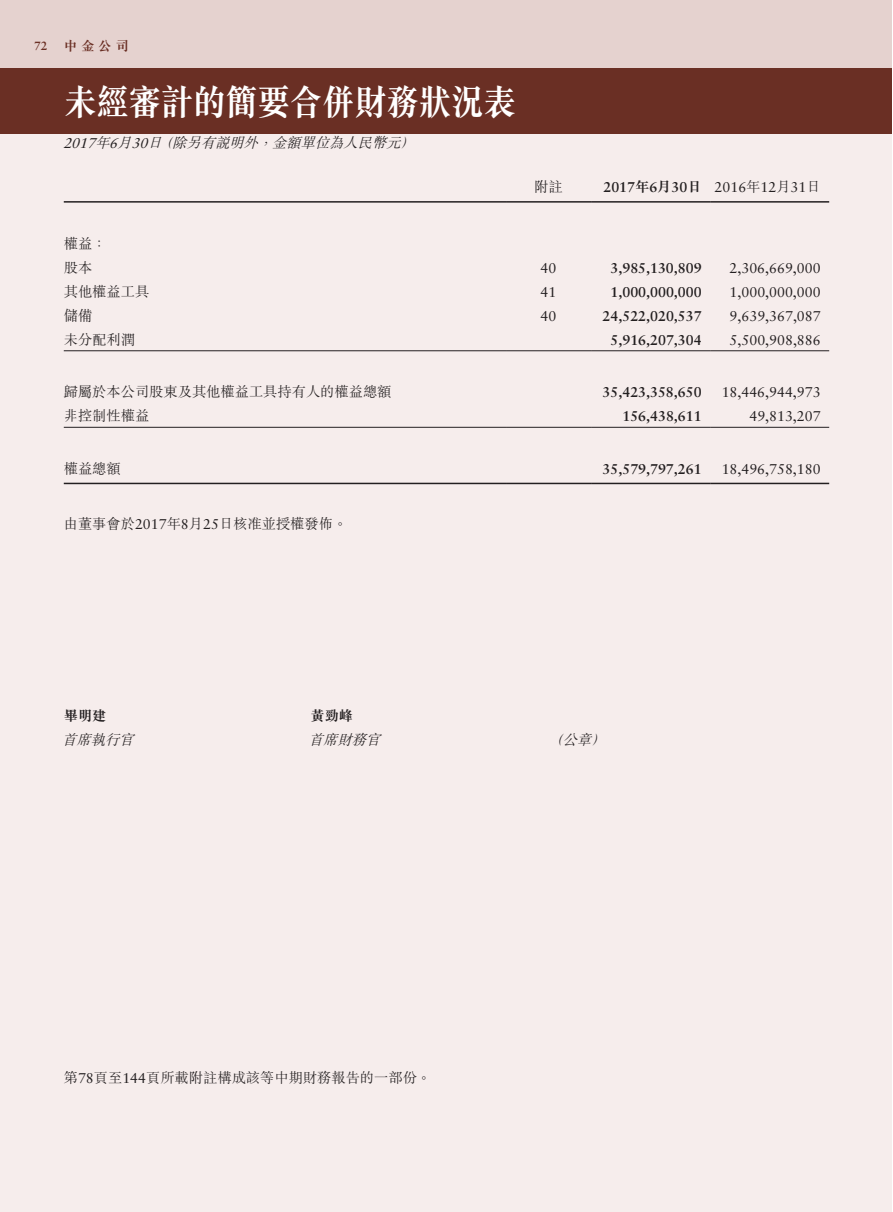
<style>
.page{position:relative;width:893px;height:1212px;background:#fff}
.page>*{position:absolute;margin:0;border:0;box-sizing:border-box;transform-origin:0 0}
.t1{font:700 36.75px "M Sung HK";letter-spacing:-.025em;color:#fff;scale:.9 1}
.t2{font:14.25px "Sabon LT Std";color:#231f20}
.t3{font:300 14.25px/24px "M Sung HK";color:#231f20}
.t4{font:700 14.25px "Sabon LT Std";color:#231f20}
.t5{font:italic 300 14.25px "M Sung HK";color:#231f20}
.t6{font:700 14.25px "M Sung HK";color:#231f20}
.t7{font:700 13.5px "M Sung HK";color:#6a2f24}
.s1{font-family:"Sabon LT Std";font-size:12px}
.s2{font-family:"Sabon LT Std";font-weight:400}
.s3{font-weight:700}
.s4{font-family:"M Sung HK";font-weight:700}
.s5{font-family:"M Sung HK";font-weight:300}
</style>
<div class="page">
<div style="left:0;top:125px;width:892px;height:1087px;background:#f6edec"></div>
<div style="left:0;top:0;width:892px;height:74px;background:#e5d2cf"></div>
<div style="left:0;top:68px;width:892px;height:65px;background:#6a2f24"></div>
<hr style="left:64px;top:201px;width:442px;height:2px;background:#231f20">
<hr style="left:506px;top:201px;width:85px;height:2px;background:#231f20">
<hr style="left:591px;top:201px;width:119px;height:2px;background:#231f20">
<hr style="left:710px;top:201px;width:119px;height:2px;background:#231f20">
<hr style="left:64px;top:350px;width:442px;height:1px;background:#231f20">
<hr style="left:506px;top:350px;width:85px;height:1px;background:#231f20">
<hr style="left:591px;top:350px;width:119px;height:1px;background:#231f20">
<hr style="left:710px;top:350px;width:119px;height:1px;background:#231f20">
<hr style="left:64px;top:427px;width:442px;height:1px;background:#231f20">
<hr style="left:506px;top:427px;width:85px;height:1px;background:#231f20">
<hr style="left:591px;top:427px;width:119px;height:1px;background:#231f20">
<hr style="left:710px;top:427px;width:119px;height:1px;background:#231f20">
<hr style="left:64px;top:483px;width:442px;height:1px;background:#231f20">
<hr style="left:506px;top:483px;width:85px;height:1px;background:#231f20">
<hr style="left:591px;top:483px;width:119px;height:1px;background:#231f20">
<hr style="left:710px;top:483px;width:119px;height:1px;background:#231f20">
<p class="t7" style="left:34px;top:37px;width:97px"><span class="s1">72</span> 中金公司</p>
<h1 class="t1" style="left:64px;top:77px;width:504px">未經審計的簡要合併財務狀況表</h1>
<p class="t5" style="left:63px;top:132px;width:358px"><span class="s2">2017</span>年<span class="s2">6</span>月<span class="s2">30</span>日（除另有說明外，金額單位為人民幣元）</p>
<p class="t3" style="left:64px;top:231px;width:44px">權益：股本</p>
<p class="t3" style="left:534px;top:174px;width:30px">附註</p>
<p class="t2" style="left:603px;top:179px;width:219px"><span class="s3">2017</span><span class="s4">年</span><span class="s3">6</span><span class="s4">月</span><span class="s3">30</span><span class="s4">日</span> 2016<span class="s5">年</span>12<span class="s5">月</span>31<span class="s5">日</span></p>
<p class="t2" style="left:541px;top:259px;width:17px">40</p>
<p class="t4" style="left:610px;top:259px;width:93px">3,985,130,809</p>
<p class="t2" style="left:730px;top:259px;width:93px">2,306,669,000</p>
<p class="t3" style="left:64px;top:279px;width:87px">其他權益工具</p>
<p class="t2" style="left:541px;top:283px;width:17px">41</p>
<p class="t4" style="left:610px;top:283px;width:93px">1,000,000,000</p>
<p class="t2" style="left:730px;top:283px;width:93px">1,000,000,000</p>
<p class="t3" style="left:64px;top:303px;width:30px">儲備</p>
<p class="t2" style="left:541px;top:307px;width:17px">40</p>
<p class="t4" style="left:603px;top:307px;width:101px">24,522,020,537</p>
<p class="t2" style="left:730px;top:307px;width:93px">9,639,367,087</p>
<p class="t3" style="left:64px;top:327px;width:73px">未分配利潤</p>
<p class="t4" style="left:611px;top:331px;width:93px">5,916,207,304</p>
<p class="t2" style="left:730px;top:331px;width:93px">5,500,908,886</p>
<p class="t3" style="left:64px;top:379px;width:329px">歸屬於本公司股東及其他權益工具持有人的權益總額</p>
<p class="t4" style="left:603px;top:383px;width:101px">35,423,358,650</p>
<p class="t2" style="left:722px;top:384px;width:101px">18,446,944,973</p>
<p class="t3" style="left:64px;top:403px;width:87px">非控制性權益</p>
<p class="t4" style="left:622px;top:407px;width:81px">156,438,611</p>
<p class="t2" style="left:749px;top:408px;width:73px">49,813,207</p>
<p class="t3" style="left:64px;top:456px;width:58px">權益總額</p>
<p class="t4" style="left:603px;top:460px;width:101px">35,579,797,261</p>
<p class="t2" style="left:722px;top:460px;width:101px">18,496,758,180</p>
<p class="t3" style="left:64px;top:511px;width:285px">由董事會於<span class="s2">2017</span>年<span class="s2">8</span>月<span class="s2">25</span>日核准並授權發佈。</p>
<p class="t6" style="left:64px;top:705px;width:44px">畢明建</p>
<p class="t6" style="left:310px;top:705px;width:44px">黃勁峰</p>
<p class="t5" style="left:62px;top:729px;width:78px">首席執行官</p>
<p class="t5" style="left:309px;top:729px;width:78px">首席財務官</p>
<p class="t5" style="left:548px;top:729px;width:64px">（公章）</p>
<p class="t3" style="left:64px;top:1065px;width:369px">第<span class="s2">78</span>頁至<span class="s2">144</span>頁所載附註構成該等中期財務報告的一部份。</p>
</div>
